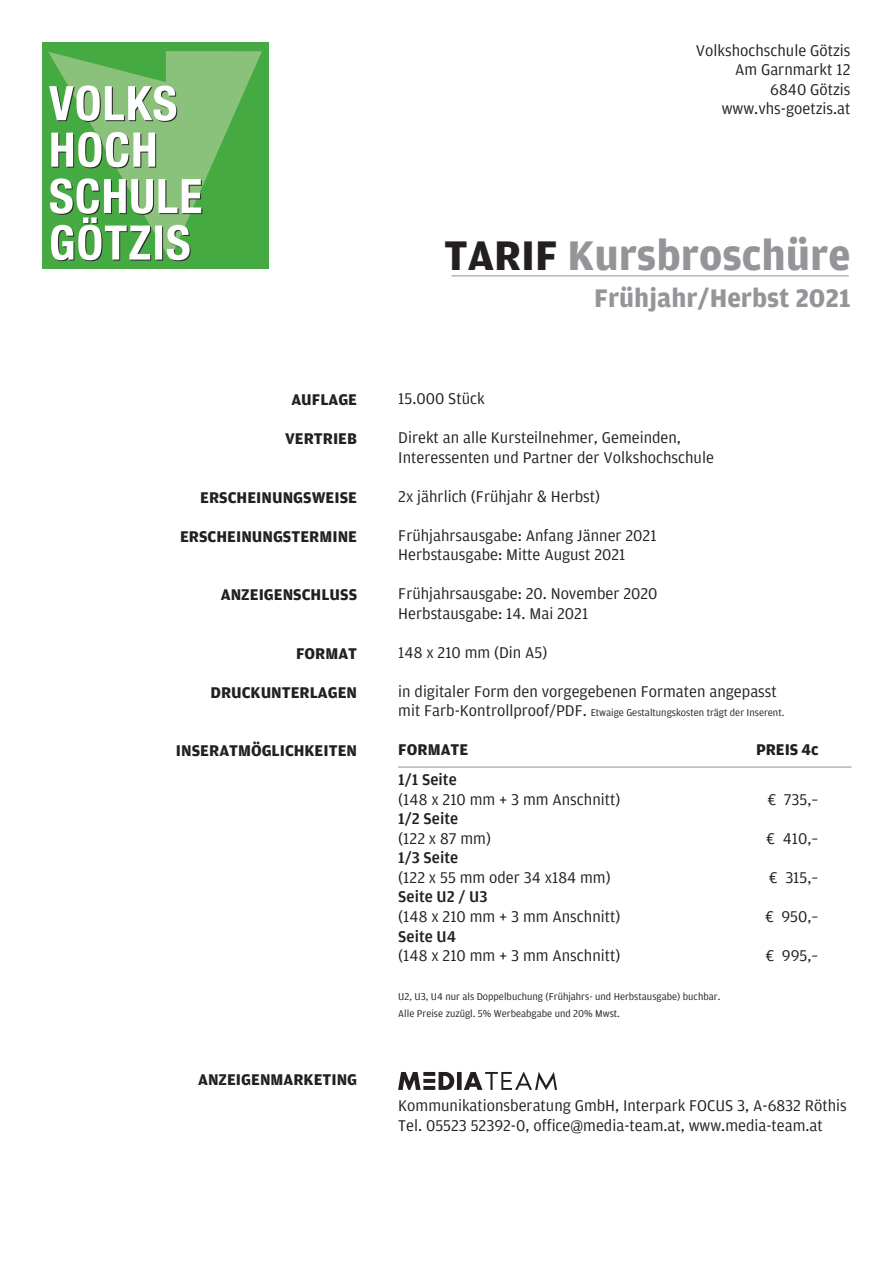
<style>
.page{position:relative;width:893px;height:1263px;background:#fff}
.page>*{position:absolute;margin:0;border:0;box-sizing:border-box;transform-origin:0 0}
.t1{font:700 43.95px "Amplitude";color:#939598}
.t2{font:700 27px "Amplitude";color:#939598}
.t3{font:16.5px/19.5px "Amplitude";color:#231f20}
.t4{font:700 16.5px "Amplitude";color:#231f20}
.t5{font:500 16.5px "Amplitude";color:#231f20}
.t6{font:10.5px "Amplitude";color:#231f20}
.s1{color:#231f20}
.s2{font-size:16.5px}
.s3{font-weight:500}
</style>
<div class="page">
<hr style="left:398px;top:767px;width:453px;height:1px;background:#231f20">
<img style="left:43px;top:43px;width:225px;height:226px">
<hr style="left:452px;top:276px;width:397px;height:1px;background:#231f20">
<svg style="left:398px;top:1072px;width:159px;height:18px"></svg>
<p class="t3" style="left:696px;top:41px;width:156px">Volkshochschule Götzis</p>
<p class="t3" style="left:735px;top:60px;width:117px">Am Garnmarkt 12</p>
<p class="t3" style="left:770px;top:80px;width:82px">6840 Götzis</p>
<p class="t3" style="left:722px;top:99px;width:130px">www.vhs-goetzis.at</p>
<p class="t4" style="left:291px;top:390px;width:67px">AUFLAGE</p>
<p class="t4" style="left:285px;top:429px;width:74px">VERTRIEB</p>
<p class="t4" style="left:200px;top:488px;width:158px">ERSCHEINUNGSWEISE</p>
<p class="t4" style="left:180px;top:527px;width:179px">ERSCHEINUNGSTERMINE</p>
<p class="t4" style="left:221px;top:585px;width:138px">ANZEIGENSCHLUSS</p>
<p class="t4" style="left:296px;top:644px;width:63px">FORMAT</p>
<p class="t4" style="left:211px;top:683px;width:148px">DRUCKUNTERLAGEN</p>
<p class="t4" style="left:176px;top:741px;width:183px">INSERATMÖGLICHKEITEN</p>
<p class="t4" style="left:198px;top:1070px;width:161px">ANZEIGENMARKETING</p>
<p class="t1" style="left:444px;top:231px;width:408px"><span class="s1">TARIF</span> Kursbroschüre</p>
<p class="t2" style="left:594px;top:283px;width:258px">Frühjahr/Herbst 2021</p>
<p class="t3" style="left:398px;top:389px;width:88px">15.000 Stück</p>
<p class="t3" style="left:398px;top:428px;width:284px">Direkt an alle Kursteilnehmer, Gemeinden,</p>
<p class="t3" style="left:398px;top:448px;width:317px">Interessenten und Partner der Volkshochschule</p>
<p class="t3" style="left:398px;top:487px;width:203px">2x jährlich (Frühjahr &amp; Herbst)</p>
<p class="t3" style="left:398px;top:526px;width:260px">Frühjahrsausgabe: Anfang Jänner 2021</p>
<p class="t3" style="left:398px;top:545px;width:229px">Herbstausgabe: Mitte August 2021</p>
<p class="t3" style="left:398px;top:584px;width:261px">Frühjahrsausgabe: 20. November 2020</p>
<p class="t3" style="left:398px;top:604px;width:191px">Herbstausgabe: 14. Mai 2021</p>
<p class="t3" style="left:398px;top:643px;width:151px">148 x 210 mm (Din A5)</p>
<p class="t3" style="left:398px;top:682px;width:380px">in digitaler Form den vorgegebenen Formaten angepasst</p>
<p class="t6" style="left:398px;top:707px;width:387px"><span class="s2">mit Farb-Kontrollproof/PDF.</span> Etwaige Gestaltungskosten trägt der Inserent.</p>
<p class="t4" style="left:398px;top:741px;width:72px">FORMATE</p>
<p class="t4" style="left:756px;top:741px;width:64px">PREIS 4c</p>
<p class="t3" style="left:398px;top:770px;width:224px"><span class="s3">1/1 Seite<br></span>(148 x 210 mm + 3 mm Anschnitt)</p>
<p class="t3" style="left:767px;top:790px;width:52px">€ 735,–</p>
<p class="t3" style="left:398px;top:809px;width:94px"><span class="s3">1/2 Seite<br></span>(122 x 87 mm)</p>
<p class="t3" style="left:766px;top:829px;width:54px">€ 410,–</p>
<p class="t5" style="left:398px;top:849px;width:61px">1/3 Seite</p>
<p class="t3" style="left:398px;top:868px;width:214px">(122 x 55 mm oder 34 x184 mm)</p>
<p class="t3" style="left:769px;top:868px;width:51px">€ 315,–</p>
<p class="t5" style="left:398px;top:888px;width:91px">Seite U2 / U3</p>
<p class="t3" style="left:398px;top:907px;width:224px">(148 x 210 mm + 3 mm Anschnitt)</p>
<p class="t3" style="left:765px;top:907px;width:55px">€ 950,–</p>
<p class="t5" style="left:398px;top:927px;width:59px">Seite U4</p>
<p class="t3" style="left:398px;top:946px;width:224px">(148 x 210 mm + 3 mm Anschnitt)</p>
<p class="t3" style="left:765px;top:946px;width:54px">€ 995,–</p>
<p class="t6" style="left:398px;top:991px;width:323px">U2, U3, U4 nur als Doppelbuchung (Frühjahrs- und Herbstausgabe) buchbar.</p>
<p class="t6" style="left:398px;top:1007px;width:223px">Alle Preise zuzügl. 5% Werbeabgabe und 20% Mwst.</p>
<p class="t3" style="left:398px;top:1096px;width:450px">Kommunikationsberatung GmbH, Interpark FOCUS 3, A-6832 Röthis</p>
<p class="t3" style="left:398px;top:1115px;width:426px">Tel. 05523 52392-0, office@media-team.at, www.media-team.at</p>
</div>
